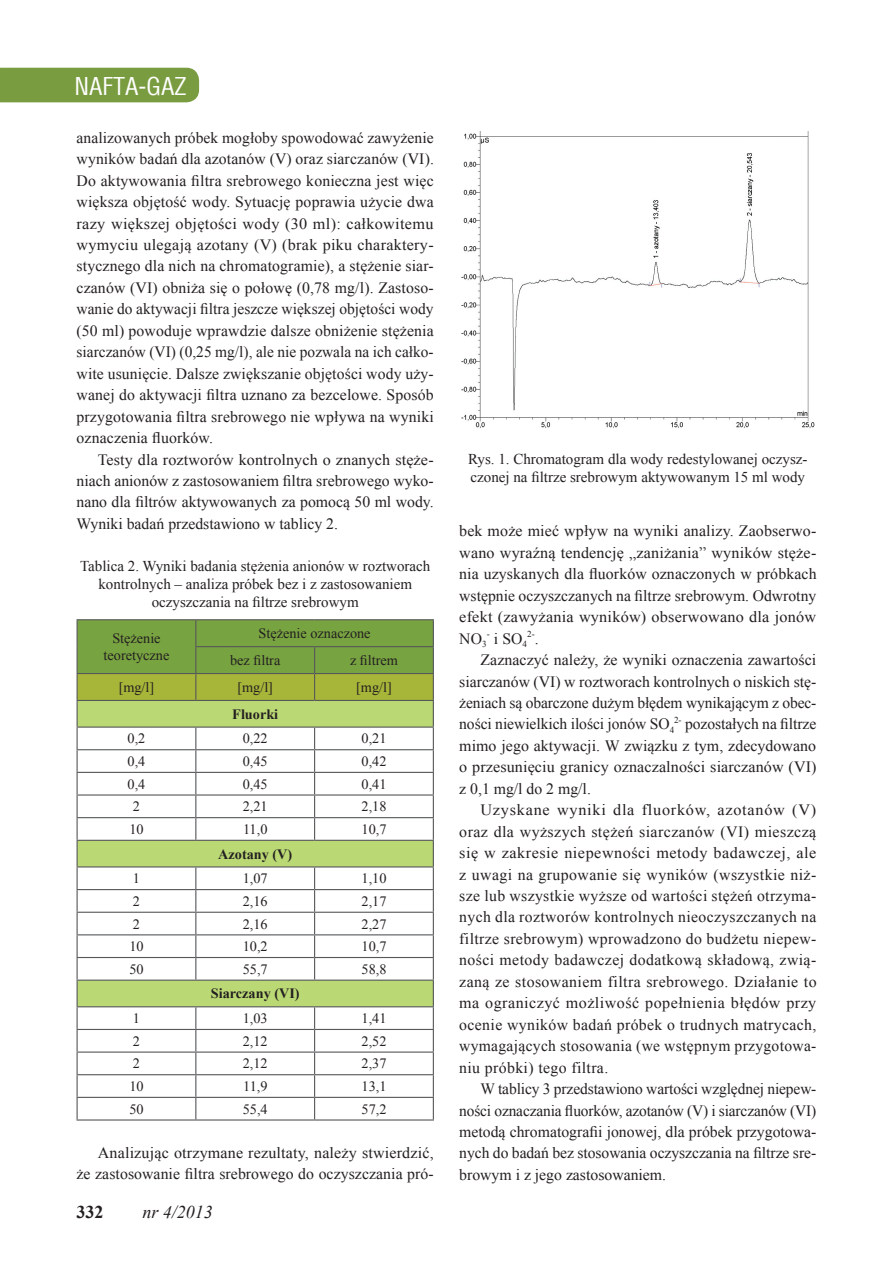
<style>
.page{position:relative;width:893px;height:1263px;background:#fff}
.page>*{position:absolute;margin:0;border:0;box-sizing:border-box;transform-origin:0 0}
.t1{font:24px "Switzerland Condensed";color:#fff}
.t2{font:italic 18px "Times New Roman";color:#231f20}
.t3{font:700 18px "Times New Roman";color:#231f20}
.t4{font:15.75px/21.5px "Times New Roman";letter-spacing:.005em;color:#231f20;text-align:justify}
.t5{font:15px/18px "Times New Roman";color:#231f20;text-align:center}
.t6{font:14.25px/17.1px "Times New Roman";color:#231f20;text-align:center}
.t7{font:700 14.25px "Times New Roman";color:#231f20}
.t8{font:9.15px "Times New Roman";color:#231f20}
.s1{font-size:15.75px}
</style>
<div class="page">
<div style="left:0;top:68px;width:199px;height:34px;background:#7a9c40"></div>
<hr style="left:77px;top:1119px;width:119px;height:1px;background:#57585a">
<hr style="left:196px;top:1119px;width:119px;height:1px;background:#57585a">
<hr style="left:315px;top:1119px;width:119px;height:1px;background:#57585a">
<hr style="left:77px;top:619px;width:119px;height:1px;background:#57585a">
<hr style="left:196px;top:619px;width:119px;height:1px;background:#57585a">
<hr style="left:315px;top:619px;width:119px;height:1px;background:#57585a">
<svg style="left:77px;top:620px;width:357px;height:499px"></svg>
<hr style="left:77px;top:1006px;width:119px;height:1px;background:#57585a">
<hr style="left:196px;top:1006px;width:119px;height:1px;background:#57585a">
<hr style="left:315px;top:1006px;width:119px;height:1px;background:#57585a">
<img style="left:461px;top:132px;width:354px;height:296px">
<h1 class="t1" style="left:74px;top:71px;width:114px">NAFTA-GAZ</h1>
<p class="t4" style="left:77px;top:126px;width:359px">analizowanych próbek mogłoby spowodować zawyżenie wyników badań dla azotanów (V) oraz siarczanów (VI).<br>Do aktywowania filtra srebrowego konieczna jest więc większa objętość wody. Sytuację poprawia użycie dwa razy większej objętości wody (30 ml): całkowitemu wymyciu ulegają azotany (V) (brak piku charaktery&shy;stycznego dla nich na chromatogramie), a stężenie siar&shy;czanów (VI) obniża się o połowę (0,78 mg/l). Zastoso&shy;wanie do aktywacji filtra jeszcze większej objętości wody (50 ml) powoduje wprawdzie dalsze obniżenie stężenia siarczanów (VI) (0,25 mg/l), ale nie pozwala na ich całko&shy;wite usunięcie. Dalsze zwiększanie objętości wody uży&shy;wanej do aktywacji filtra uznano za bezcelowe. Sposób przygotowania filtra srebrowego nie wpływa na wyniki oznaczenia fluorków.</p>
<p class="t4" style="left:77px;top:448px;width:359px;text-indent:21px">Testy dla roztworów kontrolnych o znanych stęże&shy;niach anionów z zastosowaniem filtra srebrowego wyko&shy;nano dla filtrów aktywowanych za pomocą 50 ml wody.<br>Wyniki badań przedstawiono w tablicy 2.</p>
<p class="t5" style="left:80px;top:557px;width:352px">Tablica 2. Wyniki badania stężenia anionów w roztworach kontrolnych – analiza próbek bez i z zastosowaniem oczyszczania na filtrze srebrowym</p>
<p class="t6" style="left:104px;top:629px;width:67px">Stężenie teoretyczne</p>
<p class="t6" style="left:230px;top:620px;width:142px;line-height:26.8px;text-align:left;text-indent:29px">Stężenie oznaczone bez filtra</p>
<p class="t6" style="left:350px;top:651px;width:49px">z filtrem</p>
<p class="t6" style="left:119px;top:678px;width:37px">[mg/l]</p>
<p class="t6" style="left:237px;top:678px;width:37px">[mg/l]</p>
<p class="t6" style="left:356px;top:678px;width:37px">[mg/l]</p>
<p class="t7" style="left:232px;top:704px;width:47px">Fluorki</p>
<p class="t6" style="left:128px;top:730px;width:19px">0,2</p>
<p class="t6" style="left:243px;top:730px;width:26px">0,22</p>
<p class="t6" style="left:362px;top:730px;width:26px">0,21</p>
<p class="t6" style="left:128px;top:752px;width:19px">0,4</p>
<p class="t6" style="left:243px;top:752px;width:26px">0,45</p>
<p class="t6" style="left:362px;top:752px;width:26px">0,42</p>
<p class="t6" style="left:128px;top:775px;width:19px">0,4</p>
<p class="t6" style="left:243px;top:775px;width:26px">0,45</p>
<p class="t6" style="left:362px;top:775px;width:26px">0,41</p>
<p class="t6" style="left:133px;top:798px;width:9px">2</p>
<p class="t6" style="left:243px;top:798px;width:26px">2,21</p>
<p class="t6" style="left:362px;top:798px;width:26px">2,18</p>
<p class="t6" style="left:129px;top:820px;width:16px">10</p>
<p class="t6" style="left:243px;top:820px;width:26px">11,0</p>
<p class="t6" style="left:362px;top:820px;width:26px">10,7</p>
<p class="t7" style="left:218px;top:844px;width:76px">Azotany (V)</p>
<p class="t6" style="left:133px;top:870px;width:9px">1</p>
<p class="t6" style="left:243px;top:870px;width:26px">1,07</p>
<p class="t6" style="left:362px;top:870px;width:26px">1,10</p>
<p class="t6" style="left:133px;top:892px;width:9px">2</p>
<p class="t6" style="left:243px;top:892px;width:26px">2,16</p>
<p class="t6" style="left:362px;top:892px;width:26px">2,17</p>
<p class="t6" style="left:133px;top:915px;width:9px">2</p>
<p class="t6" style="left:243px;top:915px;width:26px">2,16</p>
<p class="t6" style="left:362px;top:915px;width:26px">2,27</p>
<p class="t6" style="left:129px;top:938px;width:16px">10</p>
<p class="t6" style="left:243px;top:938px;width:26px">10,2</p>
<p class="t6" style="left:362px;top:938px;width:26px">10,7</p>
<p class="t6" style="left:129px;top:960px;width:16px">50</p>
<p class="t6" style="left:243px;top:960px;width:26px">55,7</p>
<p class="t6" style="left:362px;top:960px;width:26px">58,8</p>
<p class="t7" style="left:211px;top:984px;width:90px">Siarczany (VI)</p>
<p class="t6" style="left:133px;top:1010px;width:9px">1</p>
<p class="t6" style="left:243px;top:1010px;width:26px">1,03</p>
<p class="t6" style="left:362px;top:1010px;width:26px">1,41</p>
<p class="t6" style="left:133px;top:1032px;width:9px">2</p>
<p class="t6" style="left:243px;top:1032px;width:26px">2,12</p>
<p class="t6" style="left:362px;top:1032px;width:26px">2,52</p>
<p class="t6" style="left:133px;top:1055px;width:9px">2</p>
<p class="t6" style="left:243px;top:1055px;width:26px">2,12</p>
<p class="t6" style="left:362px;top:1055px;width:26px">2,37</p>
<p class="t6" style="left:129px;top:1077px;width:16px">10</p>
<p class="t6" style="left:243px;top:1077px;width:26px">11,9</p>
<p class="t6" style="left:362px;top:1077px;width:26px">13,1</p>
<p class="t6" style="left:129px;top:1100px;width:16px">50</p>
<p class="t6" style="left:243px;top:1100px;width:26px">55,4</p>
<p class="t6" style="left:362px;top:1100px;width:26px">57,2</p>
<p class="t4" style="left:77px;top:1141px;width:359px;text-align:right">Analizując otrzymane rezultaty, należy stwierdzić,<br>że zastosowanie filtra srebrowego do oczyszczania pró-</p>
<p class="t3" style="left:77px;top:1199px;width:28px">332</p>
<p class="t2" style="left:142px;top:1200px;width:72px">nr 4/2013</p>
<p class="t5" style="left:468px;top:450px;width:341px;text-align:left">Rys. 1. Chromatogram dla wody redestylowanej oczysz&shy;czonej na filtrze srebrowym aktywowanym 15 ml wody</p>
<p class="t4" style="left:459px;top:520px;width:359px">bek może mieć wpływ na wyniki analizy. Zaobserwo&shy;wano wyraźną tendencję „zaniżania” wyników stęże&shy;nia uzyskanych dla fluorków oznaczonych w próbkach wstępnie oczyszczanych na filtrze srebrowym. Odwrotny efekt (zawyżania wyników) obserwowano dla jonów NO<sub>3</sub><sup>-</sup> i SO<sub>4</sub></p>
<p class="t8" style="left:527px;top:628px;width:13px">2-<span class="s1">.</span></p>
<p class="t4" style="left:459px;top:649px;width:359px;text-indent:21px">Zaznaczyć należy, że wyniki oznaczenia zawartości siarczanów (VI) w roztworach kontrolnych o niskich stę&shy;żeniach są obarczone dużym błędem wynikającym z obec&shy;ności niewielkich ilości jonów SO<sub>4</sub><sup>2-</sup> pozostałych na filtrze mimo jego aktywacji. W związku z tym, zdecydowano o przesunięciu granicy oznaczalności siarczanów (VI) z 0,1 mg/l do 2 mg/l.</p>
<p class="t4" style="left:459px;top:799px;width:359px;text-indent:21px">Uzyskane wyniki dla fluorków, azotanów (V) oraz dla wyższych stężeń siarczanów (VI) mieszczą się w zakresie niepewności metody badawczej, ale z uwagi na grupowanie się wyników (wszystkie niż&shy;sze lub wszystkie wyższe od wartości stężeń otrzyma&shy;nych dla roztworów kontrolnych nieoczyszczanych na filtrze srebrowym) wprowadzono do budżetu niepew&shy;ności metody badawczej dodatkową składową, zwią&shy;zaną ze stosowaniem filtra srebrowego. Działanie to ma ograniczyć możliwość popełnienia błędów przy ocenie wyników badań próbek o trudnych matrycach, wymagających stosowania (we wstępnym przygotowa&shy;niu próbki) tego filtra.</p>
<p class="t4" style="left:459px;top:1078px;width:359px;text-indent:21px">W tablicy 3 przedstawiono wartości względnej niepew&shy;ności oznaczania fluorków, azotanów (V) i siarczanów (VI) metodą chromatografii jonowej, dla próbek przygotowa&shy;nych do badań bez stosowania oczyszczania na filtrze sre&shy;browym i z jego zastosowaniem.</p>
</div>
